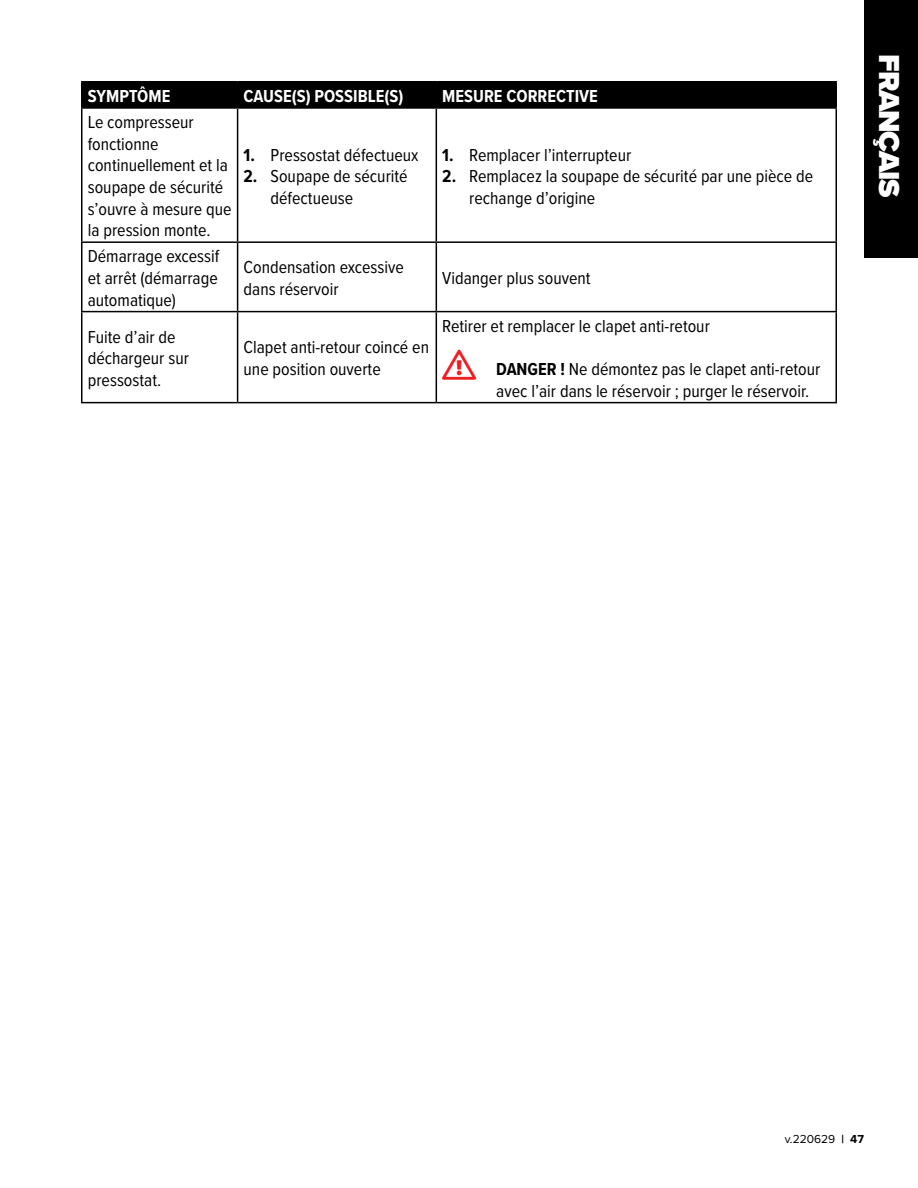
<style>
.page{position:relative;width:918px;height:1188px;background:#fff}
.page>*{position:absolute;margin:0;border:0;box-sizing:border-box;transform-origin:0 0}
.t1{font:900 30px "Proxima Nova";letter-spacing:-.04em;color:#fff}
.t2{font:18px/21.6px "Proxima Nova Cond";color:#000001}
.t3{font:700 18px "Proxima Nova Cond";color:#fff}
.t4{font:12px "Proxima Nova";color:#000001}
.s1{font-weight:700}
</style>
<div class="page">
<hr style="left:81px;top:81px;width:157px;height:1px;background:#000001">
<hr style="left:238px;top:81px;width:198px;height:1px;background:#000001">
<hr style="left:436px;top:81px;width:401px;height:1px;background:#000001">
<div style="left:81px;top:82px;width:756px;height:25px;background:#000001"></div>
<hr style="left:81px;top:107px;width:157px;height:2px;background:#000001">
<hr style="left:81px;top:109px;width:1px;height:132px;background:#000001">
<hr style="left:238px;top:107px;width:198px;height:2px;background:#000001">
<hr style="left:237px;top:109px;width:1px;height:132px;background:#000001">
<hr style="left:436px;top:107px;width:401px;height:2px;background:#000001">
<hr style="left:436px;top:109px;width:1px;height:132px;background:#000001">
<hr style="left:836px;top:109px;width:1px;height:132px;background:#000001">
<hr style="left:81px;top:241px;width:157px;height:2px;background:#000001">
<hr style="left:81px;top:243px;width:1px;height:68px;background:#000001">
<hr style="left:238px;top:241px;width:198px;height:2px;background:#000001">
<hr style="left:237px;top:243px;width:1px;height:68px;background:#000001">
<hr style="left:436px;top:241px;width:401px;height:2px;background:#000001">
<hr style="left:436px;top:243px;width:1px;height:68px;background:#000001">
<hr style="left:836px;top:243px;width:1px;height:68px;background:#000001">
<hr style="left:81px;top:311px;width:157px;height:1px;background:#000001">
<hr style="left:81px;top:312px;width:1px;height:90px;background:#000001">
<hr style="left:238px;top:311px;width:198px;height:1px;background:#000001">
<hr style="left:237px;top:312px;width:1px;height:90px;background:#000001">
<hr style="left:436px;top:311px;width:401px;height:1px;background:#000001">
<hr style="left:436px;top:312px;width:1px;height:90px;background:#000001">
<hr style="left:836px;top:312px;width:1px;height:90px;background:#000001">
<hr style="left:81px;top:402px;width:157px;height:1px;background:#000001">
<hr style="left:238px;top:402px;width:198px;height:1px;background:#000001">
<hr style="left:436px;top:402px;width:401px;height:1px;background:#000001">
<div style="left:864px;top:0;width:54px;height:258px;background:#000001"></div>
<p class="t3" style="left:88px;top:83px;width:84px">SYMPTÔME</p>
<p class="t3" style="left:244px;top:83px;width:161px">CAUSE(S) POSSIBLE(S)</p>
<p class="t3" style="left:442px;top:83px;width:157px">MESURE CORRECTIVE</p>
<p class="t2" style="left:88px;top:111px;width:145px">Le compresseur fonctionne continuellement et la soupape de sécurité s’ouvre à mesure que la pression monte.</p>
<p class="t2" style="left:244px;top:143px;width:176px"><span class="s1">1.</span> Pressostat défectueux</p>
<p class="t2" style="left:271px;top:165px;width:139px;text-indent:-27px"><span class="s1">2.</span> Soupape de sécurité défectueuse</p>
<p class="t2" style="left:442px;top:143px;width:191px"><span class="s1">1.</span> Remplacer l’interrupteur</p>
<p class="t2" style="left:469px;top:165px;width:345px;text-indent:-27px"><span class="s1">2.</span> Remplacez la soupape de sécurité par une pièce de rechange d’origine</p>
<p class="t2" style="left:88px;top:245px;width:133px;text-align:justify">Démarrage excessif et arrêt (démarrage automatique)</p>
<p class="t2" style="left:244px;top:256px;width:162px">Condensation excessive dans réservoir</p>
<p class="t2" style="left:442px;top:266px;width:150px">Vidanger plus souvent</p>
<p class="t2" style="left:88px;top:325px;width:103px">Fuite d’air de déchargeur sur pressostat.</p>
<p class="t2" style="left:244px;top:336px;width:187px">Clapet anti-retour coincé en une position ouverte</p>
<p class="t2" style="left:442px;top:314px;width:269px">Retirer et remplacer le clapet anti-retour</p>
<p class="t2" style="left:496px;top:357px;width:326px"><span class="s1">DANGER !</span> Ne démontez pas le clapet anti-retour avec l’air dans le réservoir ; purger le réservoir.</p>
<h1 class="t1" style="left:912px;top:54px;width:145px;rotate:90deg">FRANÇAIS</h1>
<p class="t4" style="left:785px;top:1131px;width:81px">v.220629 <span class="s1">| 47</span></p>
</div>
